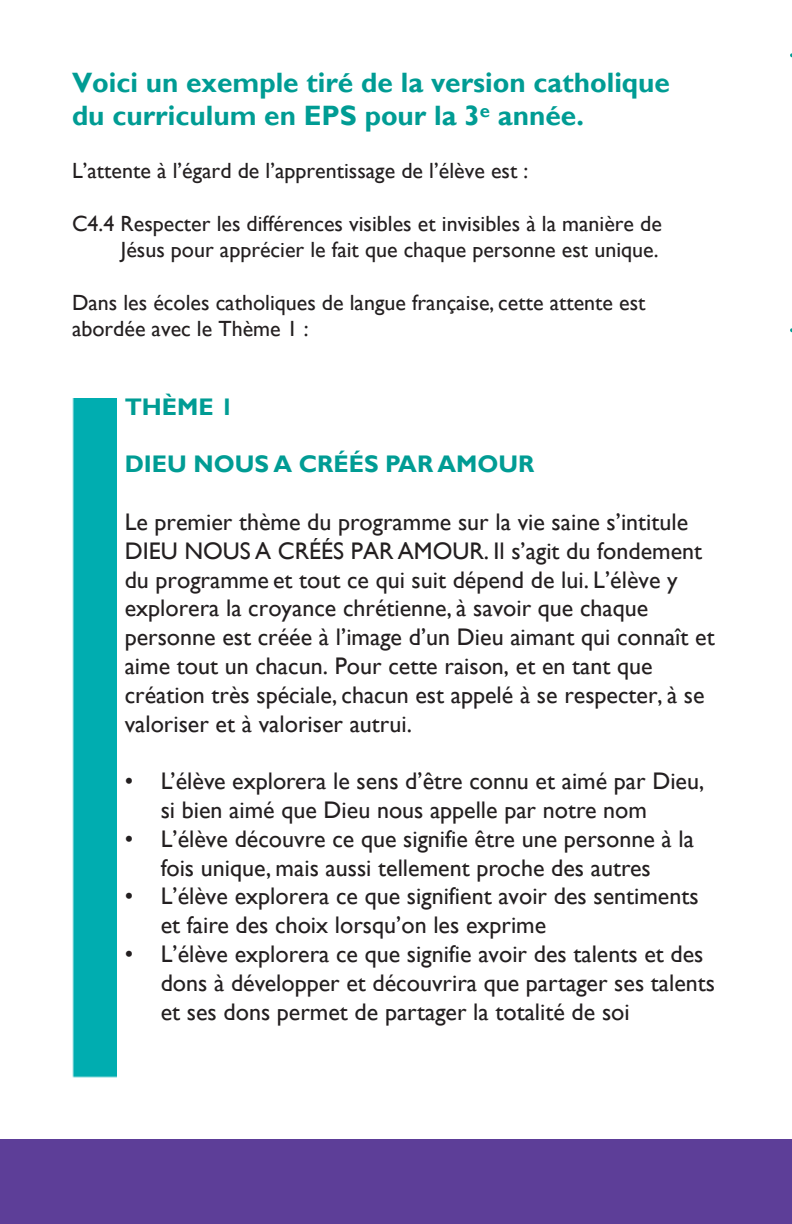
<style>
.page{position:relative;width:792px;height:1224px;background:#fff}
.page>*{position:absolute;margin:0;border:0;box-sizing:border-box;transform-origin:0 0}
.t1{font:700 28px/33.6px "Gill Sans";color:#009c94}
.t2{font:24px/28.8px "Gill Sans";color:#231f20}
.t3{font:700 24px "Gill Sans";color:#009c94}
.t4{font:22px/26.4px "Gill Sans";color:#231f20;text-align:right}
.s1{font-style:inherit}
</style>
<div class="page">
<div style="left:0;top:1140px;width:792px;height:84px;background:#5d3e98"></div>
<div style="left:72px;top:398px;width:44px;height:680px;background:#00adb0"></div>
<p class="t1" style="left:72px;top:66px;width:600px">Voici un exemple tiré <span class="s1">de la version catholique </span>du curriculum en EPS pour la 3<sup>e</sup> année.</p>
<p class="t4" style="left:72px;top:158px;width:458px">L’attente à l’égard de l’apprentissage de l’élève est :</p>
<p class="t4" style="left:72px;top:210px;width:592px">C4.4 Respecter les différences visibles et invisibles à la manière de<br>Jésus pour apprécier le fait que chaque personne est unique.</p>
<p class="t4" style="left:72px;top:290px;width:575px;text-align:left">Dans les écoles catholiques de langue française, cette attente est abordée avec le Thème 1 :</p>
<p class="t3" style="left:125px;top:392px;width:110px">THÈME 1</p>
<p class="t3" style="left:125px;top:450px;width:411px">DIEU NOUS A CRÉÉS PAR AMOUR</p>
<p class="t2" style="left:125px;top:508px;width:591px">Le premier thème du programme sur la vie saine s’intitule DIEU NOUS A CRÉÉS PAR AMOUR. Il s’agit du fondement du programme et tout ce qui suit dépend de lui. L’élève y explorera la croyance chrétienne, à savoir que chaque personne est créée à l’image d’un Dieu aimant qui connaît et aime tout un chacun. Pour cette raison, et en tant que création très spéciale, chacun est appelé à se respecter, à se valoriser et à valoriser autrui.</p>
<p class="t2" style="left:161px;top:767px;width:545px;text-indent:-36px">• L’élève explorera le sens d’être connu et aimé par Dieu, si bien aimé que Dieu nous appelle par notre nom</p>
<p class="t2" style="left:125px;top:825px;width:571px;text-align:center">• L’élève découvre ce que signifie être une personne à la fois unique, mais aussi tellement proche des autres</p>
<p class="t2" style="left:161px;top:882px;width:539px;text-indent:-36px">• L’élève explorera ce que signifient avoir des sentiments et faire des choix lorsqu’on les exprime</p>
<p class="t2" style="left:161px;top:940px;width:556px;text-indent:-36px">• L’élève explorera ce que signifie avoir des talents et des dons à développer et découvrira que partager ses talents et ses dons permet de partager la totalité de soi</p>
</div>
